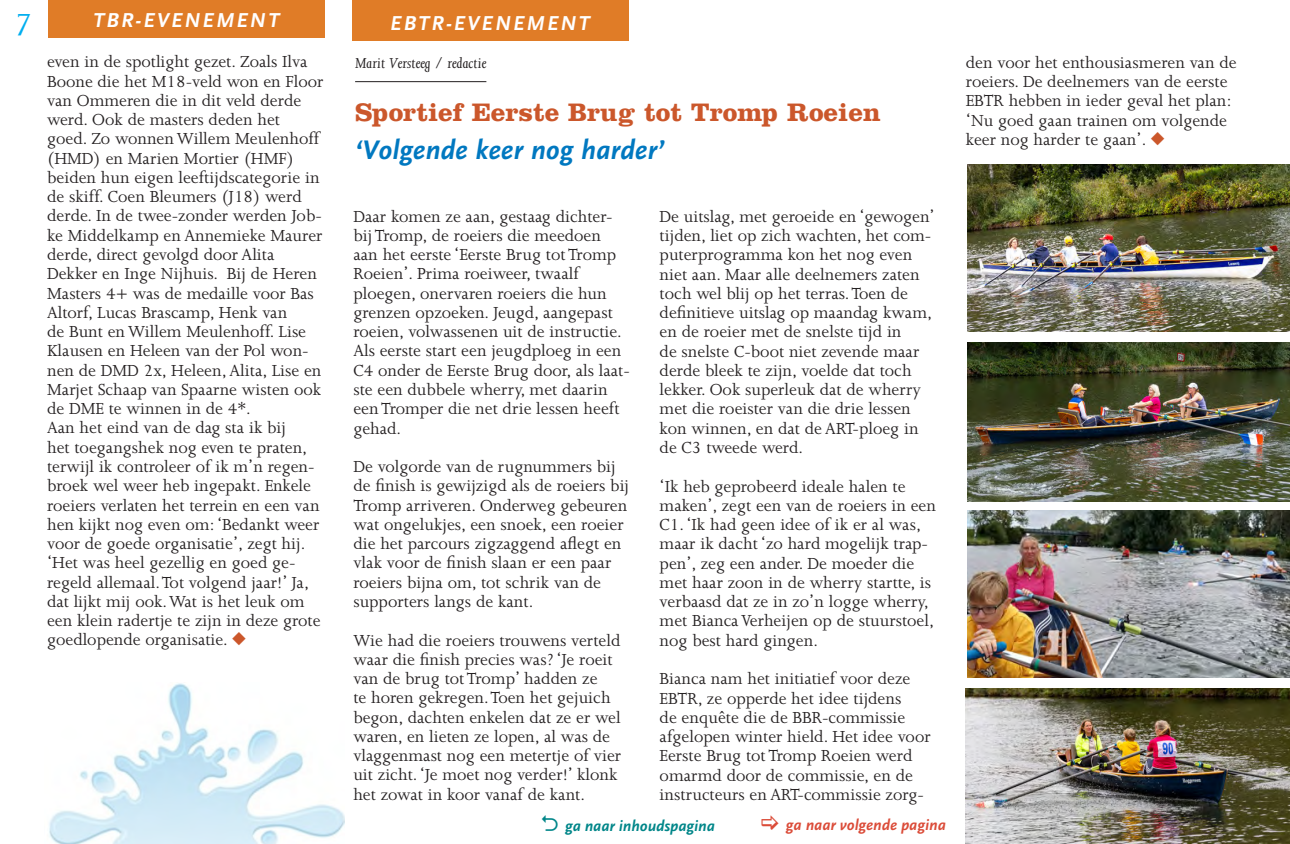
<style>
.page{position:relative;width:1290px;height:844px;background:#fff}
.page>*{position:absolute;margin:0;border:0;box-sizing:border-box;transform-origin:0 0}
.Basisalinea{font:35px "Joanna";color:#00aeef}
._1-kop{font:italic 700 28px "Scala Sans";color:#0078c0}
._1-kop-2{font:700 26.25px "Clarendon";color:#cb572b}
._1-kop-3{font:italic 700 21px "Scala Sans";letter-spacing:.1em;color:#fff}
._0-tekst{font:18.38px/19.2px "Joanna";color:#231f20}
._8-auteur_-_boven_ko{font:italic 16.45px "Joanna";color:#231f20}
.Basisalinea-2{font:italic 700 15.75px "Scala Sans";color:#db4c39}
.Basisalinea-3{font:italic 700 15.75px "Scala Sans";color:#008689}
.s1{color:#cb572b}
</style>
<div class="page">
<img style="left:49px;top:683px;width:295px;height:160px">
<div style="left:48px;top:3px;width:277px;height:35px;background:#e07c27"></div>
<hr style="left:48px;top:0;width:277px;height:4px;background:#e07c27">
<div style="left:352px;top:6px;width:276px;height:35px;background:#e07c27"></div>
<div style="left:352px;top:0;width:276px;height:6px;background:#e07c27"></div>
<hr style="left:355px;top:81px;width:131px;height:1px;background:#231f20">
<img style="left:968px;top:165px;width:322px;height:166px">
<img style="left:967px;top:342px;width:323px;height:160px">
<img style="left:967px;top:510px;width:323px;height:167px">
<img style="left:965px;top:688px;width:325px;height:155px">
<p class="Basisalinea" style="left:15px;top:6px;width:20px">7</p>
<p class="_1-kop-3" style="left:93px;top:9px;width:188px">TBR-EVENEMENT</p>
<p class="_1-kop-3" style="left:390px;top:12px;width:201px">EBTR-EVENEMENT</p>
<p class="_0-tekst" style="left:47px;top:52px;width:278px">even in de spotlight gezet. Zoals Ilva Boone die het M18-veld won en Floor van Ommeren die in dit veld derde werd. Ook de masters deden het goed. Zo wonnen Willem Meulenhoff (HMD) en Marien Mortier (HMF) beiden hun eigen leeftijdscategorie in de skiff. Coen Bleumers (J18) werd derde. In de twee-zonder werden Job&shy;ke Middelkamp en Annemieke Maurer derde, direct gevolgd door Alita Dekker en Inge Nijhuis. Bij de Heren Masters 4+ was de medaille voor Bas Altorf, Lucas Brascamp, Henk van<br>de Bunt en Willem Meulenhoff. Lise Klausen en Heleen van der Pol won&shy;nen de DMD 2x, Heleen, Alita, Lise en Marjet Schaap van Spaarne wisten ook de DME te winnen in de 4*.</p>
<p class="_0-tekst" style="left:47px;top:418px;width:275px">Aan het eind van de dag sta ik bij<br>het toegangshek nog even te praten, terwijl ik controleer of ik m’n regen&shy;broek wel weer heb ingepakt. Enkele roeiers verlaten het terrein en een van hen kijkt nog even om: ‘Bedankt weer voor de goede organisatie’, zegt hij. ‘Het was heel gezellig en goed ge&shy;regeld allemaal. Tot volgend jaar!’ Ja, dat lijkt mij ook. Wat is het leuk om een klein radertje te zijn in deze grote goedlopende organisatie. <span class="s1">◆</span></p>
<p class="_8-auteur_-_boven_ko" style="left:355px;top:55px;width:133px">Marit Versteeg / redactie</p>
<p class="_1-kop-2" style="left:355px;top:96px;width:527px">Sportief Eerste Brug tot Tromp Roeien</p>
<p class="_1-kop" style="left:355px;top:135px;width:310px">‘Volgende keer nog harder’</p>
<p class="_0-tekst" style="left:353px;top:206px;width:278px">Daar komen ze aan, gestaag dichter&shy;bij Tromp, de roeiers die meedoen aan het eerste ‘Eerste Brug tot Tromp Roeien’. Prima roeiweer, twaalf ploegen, onervaren roeiers die hun grenzen opzoeken. Jeugd, aangepast roeien, volwassenen uit de instructie.<br>Als eerste start een jeugdploeg in een C4 onder de Eerste Brug door, als laat&shy;ste een dubbele wherry, met daarin een Tromper die net drie lessen heeft gehad.</p>
<p class="_0-tekst" style="left:353px;top:457px;width:277px">De volgorde van de rugnummers bij de finish is gewijzigd als de roeiers bij Tromp arriveren. Onderweg gebeuren wat ongelukjes, een snoek, een roeier die het parcours zigzaggend aflegt en vlak voor de finish slaan er een paar roeiers bijna om, tot schrik van de supporters langs de kant.</p>
<p class="_0-tekst" style="left:353px;top:630px;width:269px">Wie had die roeiers trouwens verteld waar die finish precies was? ‘Je roeit van de brug tot Tromp’ hadden ze<br>te horen gekregen. Toen het gejuich begon, dachten enkelen dat ze er wel waren, en lieten ze lopen, al was de vlaggenmast nog een metertje of vier uit zicht. ‘Je moet nog verder!’ klonk het zowat in koor vanaf de kant.</p>
<p class="_0-tekst" style="left:660px;top:207px;width:277px">De uitslag, met geroeide en ‘gewogen’ tijden, liet op zich wachten, het com&shy;puterprogramma kon het nog even niet aan. Maar alle deelnemers zaten toch wel blij op het terras. Toen de definitieve uitslag op maandag kwam, en de roeier met de snelste tijd in<br>de snelste C-boot niet zevende maar derde bleek te zijn, voelde dat toch lekker. Ook superleuk dat de wherry met die roeister van die drie lessen kon winnen, en dat de ART-ploeg in de C3 tweede werd.</p>
<p class="_0-tekst" style="left:660px;top:476px;width:278px">‘Ik heb geprobeerd ideale halen te maken’, zegt een van de roeiers in een C1. ‘Ik had geen idee of ik er al was, maar ik dacht ‘zo hard mogelijk trap&shy;pen’, zeg een ander. De moeder die met haar zoon in de wherry startte, is verbaasd dat ze in zo’n logge wherry, met Bianca Verheijen op de stuurstoel, nog best hard gingen.</p>
<p class="_0-tekst" style="left:660px;top:669px;width:273px">Bianca nam het initiatief voor deze EBTR, ze opperde het idee tijdens<br>de enquête die de BBR-commissie afgelopen winter hield. Het idee voor Eerste Brug tot Tromp Roeien werd omarmd door de commissie, en de instructeurs en ART-commissie zorg-</p>
<p class="Basisalinea-3" style="left:565px;top:817px;width:151px">ga naar inhoudspagina</p>
<p class="Basisalinea-2" style="left:786px;top:816px;width:161px">ga naar volgende pagina</p>
<p class="_0-tekst" style="left:966px;top:53px;width:272px">den voor het enthousiasmeren van de roeiers. De deelnemers van de eerste EBTR hebben in ieder geval het plan: ‘Nu goed gaan trainen om volgende keer nog harder te gaan’. <span class="s1">◆</span></p>
</div>
